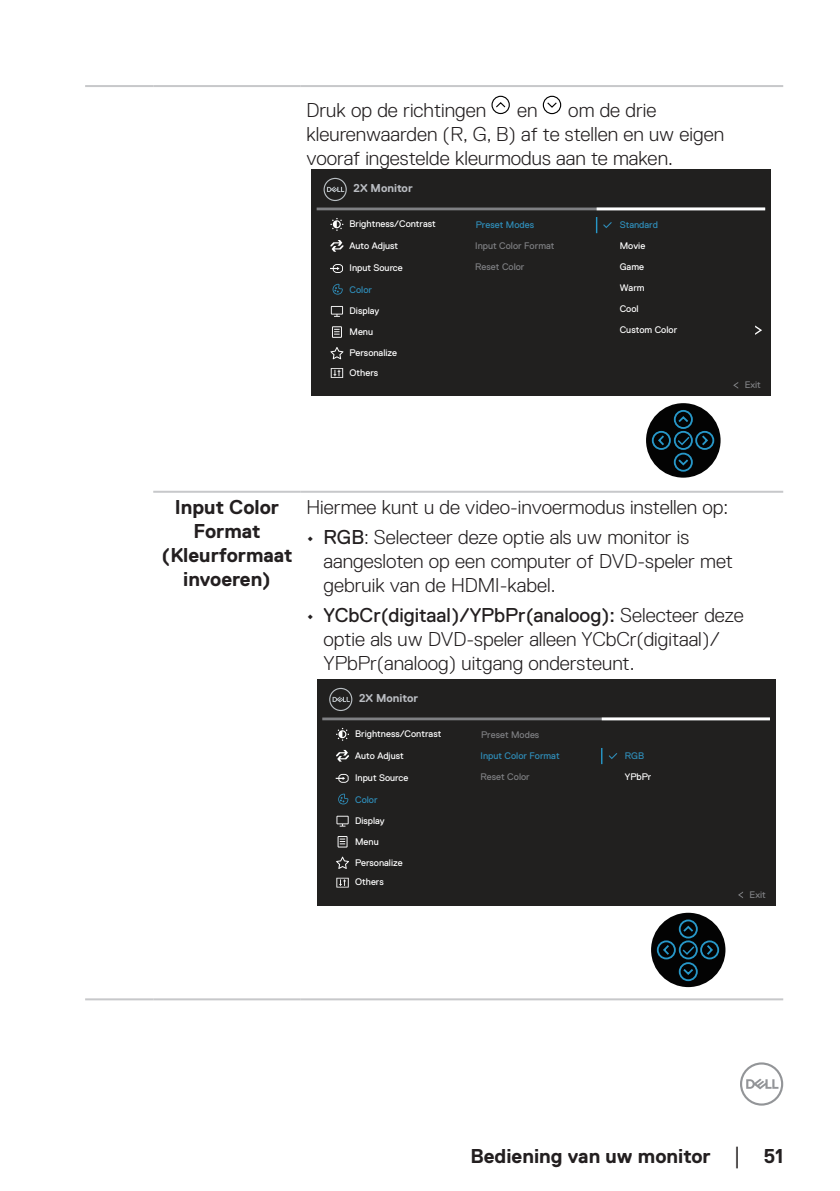
<style>
.page{position:relative;width:840px;height:1191px;background:#fff}
.page>*{position:absolute;margin:0;border:0;box-sizing:border-box;transform-origin:0 0}
.text_OSD_table{font:300 20px/24px "Dell Replica";color:#231f20}
.text_OSD_table-2{font:700 20px/24px "Dell Replica";color:#231f20;text-align:center}
.t1{font:700 11.4px "Dell Replica";color:#babdc2}
.t2{font:9.6px/21px "Dell Replica";color:#fff}
.t3{font:9.6px "Dell Replica";color:#7f8083}
.t4{font:9.6px "Dell Replica";color:#2f8eba}
.s1{color:#2f8eba}
.s2{font-weight:400}
.s3{font-family:"Times New Roman";font-weight:400;font-size:18px}
</style>
<div class="page">
<svg style="left:740px;top:1062px;width:42px;height:43px"></svg>
<hr style="left:85px;top:85px;width:68px;height:2px;background:#c7c8ca">
<hr style="left:85px;top:998px;width:68px;height:2px;background:#c7c8ca">
<hr style="left:153px;top:85px;width:147px;height:2px;background:#c7c8ca">
<hr style="left:300px;top:85px;width:482px;height:2px;background:#c7c8ca">
<hr style="left:153px;top:491px;width:147px;height:2px;background:#c7c8ca">
<hr style="left:300px;top:491px;width:482px;height:2px;background:#c7c8ca">
<hr style="left:153px;top:998px;width:147px;height:2px;background:#c7c8ca">
<hr style="left:300px;top:998px;width:482px;height:2px;background:#c7c8ca">
<svg style="left:491px;top:96px;width:18px;height:18px"></svg>
<svg style="left:542px;top:96px;width:19px;height:18px"></svg>
<div style="left:311px;top:169px;width:459px;height:227px;background:#21201f"></div>
<svg style="left:733px;top:383px;width:4px;height:5px"></svg>
<hr style="left:316px;top:207px;width:448px;height:3px;background:#7f8083">
<svg style="left:323px;top:178px;width:23px;height:23px"></svg>
<svg style="left:331px;top:306px;width:12px;height:11px"></svg>
<svg style="left:332px;top:326px;width:10px;height:12px"></svg>
<svg style="left:330px;top:347px;width:13px;height:12px"></svg>
<svg style="left:330px;top:368px;width:13px;height:10px"></svg>
<svg style="left:330px;top:264px;width:13px;height:9px"></svg>
<svg style="left:330px;top:218px;width:13px;height:13px"></svg>
<div style="left:645px;top:403px;width:75px;height:74px;background:#030303;border-radius:50%"></div>
<svg style="left:650px;top:409px;width:64px;height:63px"></svg>
<svg style="left:330px;top:240px;width:13px;height:12px"></svg>
<svg style="left:755px;top:325px;width:6px;height:10px"></svg>
<svg style="left:332px;top:284px;width:10px;height:11px"></svg>
<svg style="left:595px;top:217px;width:16px;height:16px"></svg>
<hr style="left:596px;top:207px;width:168px;height:3px;background:#fff">
<div style="left:317px;top:679px;width:457px;height:227px;background:#21201f"></div>
<svg style="left:738px;top:892px;width:4px;height:6px"></svg>
<hr style="left:322px;top:717px;width:447px;height:3px;background:#7f8083">
<svg style="left:329px;top:688px;width:23px;height:23px"></svg>
<svg style="left:336px;top:815px;width:12px;height:11px"></svg>
<svg style="left:337px;top:836px;width:10px;height:11px"></svg>
<svg style="left:336px;top:856px;width:13px;height:13px"></svg>
<svg style="left:336px;top:877px;width:12px;height:10px"></svg>
<svg style="left:335px;top:774px;width:13px;height:9px"></svg>
<svg style="left:336px;top:728px;width:13px;height:13px"></svg>
<svg style="left:650px;top:912px;width:75px;height:75px"></svg>
<svg style="left:655px;top:918px;width:64px;height:64px;background:#1a2a32"></svg>
<svg style="left:336px;top:750px;width:13px;height:11px"></svg>
<svg style="left:338px;top:793px;width:10px;height:11px"></svg>
<svg style="left:601px;top:748px;width:1px;height:16px"></svg>
<svg style="left:609px;top:753px;width:8px;height:6px"></svg>
<hr style="left:601px;top:717px;width:168px;height:3px;background:#fff">
<p class="text_OSD_table" style="left:306px;top:99px;width:419px;text-indent:261px">om de drie kleurenwaarden (R, G, B) af te stellen en uw eigen vooraf ingestelde kleurmodus aan te maken.</p>
<p class="text_OSD_table" style="left:306px;top:99px;width:181px">Druk op de richtingen</p>
<p class="text_OSD_table" style="left:517px;top:99px;width:22px">en</p>
<p class="t1" style="left:353px;top:182px;width:61px">2X Monitor</p>
<p class="t2" style="left:349px;top:213px;width:88px">Brightness/Contrast</p>
<p class="t2" style="left:349px;top:257px;width:55px">Input Source</p>
<p class="t2" style="left:349px;top:235px;width:50px">Auto Adjust</p>
<p class="t2" style="left:349px;top:279px;width:49px"><span class="s1">Color<br></span>Display<br>Menu<br>Personalize</p>
<p class="t2" style="left:349px;top:362px;width:30px">Others</p>
<p class="t4" style="left:475px;top:219px;width:60px">Preset Modes</p>
<p class="t3" style="left:475px;top:262px;width:51px">Reset Color</p>
<p class="t3" style="left:475px;top:240px;width:81px">Input Color Format</p>
<p class="t2" style="left:619px;top:214px;width:59px"><span class="s1">Standard<br></span>Movie<br>Game<br>Warm<br>Cool<br>Custom Color</p>
<p class="t3" style="left:744px;top:379px;width:18px">Exit</p>
<p class="text_OSD_table-2" style="left:161px;top:495px;width:132px">Input Color<br>Format (Kleurformaat invoeren)</p>
<p class="text_OSD_table" style="left:306px;top:495px;width:423px">Hiermee kunt u de video-invoermodus instellen op:</p>
<p class="text_OSD_table" style="left:323px;top:525px;width:411px;text-indent:-17px"><span class="s2">• RGB</span>: Selecteer deze optie als uw monitor is aangesloten op een computer of DVD-speler met gebruik van de HDMI-kabel.</p>
<p class="text_OSD_table" style="left:323px;top:603px;width:421px;text-indent:-17px"><span class="s2">• YCbCr(digitaal)/YPbPr(analoog):</span> Selecteer deze optie als uw DVD-speler alleen YCbCr(digitaal)/<br>YPbPr(analoog) uitgang ondersteunt.</p>
<p class="t1" style="left:359px;top:691px;width:61px">2X Monitor</p>
<p class="t2" style="left:355px;top:723px;width:88px">Brightness/Contrast</p>
<p class="t2" style="left:355px;top:767px;width:55px">Input Source</p>
<p class="t2" style="left:355px;top:745px;width:50px">Auto Adjust</p>
<p class="t2" style="left:355px;top:789px;width:49px"><span class="s1">Color<br></span>Display<br>Menu<br>Personalize</p>
<p class="t2" style="left:355px;top:871px;width:30px">Others</p>
<p class="t3" style="left:481px;top:729px;width:60px">Preset Modes</p>
<p class="t3" style="left:480px;top:771px;width:51px">Reset Color</p>
<p class="t4" style="left:480px;top:750px;width:80px">Input Color Format</p>
<p class="t4" style="left:624px;top:750px;width:21px">RGB</p>
<p class="t2" style="left:624px;top:766px;width:28px">YPbPr</p>
<p class="t3" style="left:749px;top:889px;width:18px">Exit</p>
<p class="text_OSD_table-2" style="left:470px;top:1143px;width:314px">Bediening van uw monitor <span class="s3">│</span> 51</p>
</div>
